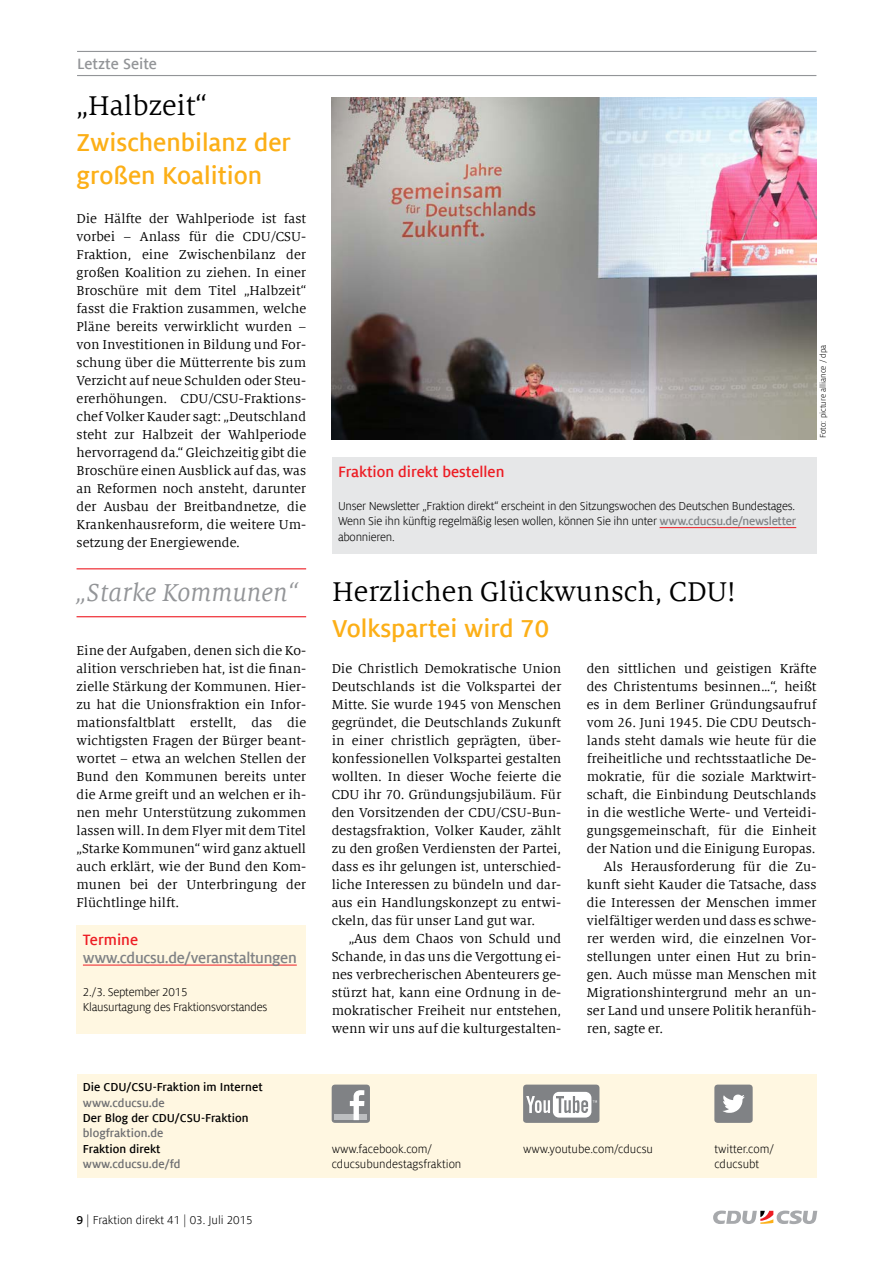
<style>
.page{position:relative;width:893px;height:1263px;background:#fff}
.page>*{position:absolute;margin:0;border:0;box-sizing:border-box;transform-origin:0 0}
.t1{font:30px "Milo Serif Offc";color:#000}
.t2{font:700 27px/33px "Milo Sans Offc";color:#fcaf17}
.t3{font:italic 27px "Milo Serif Offc";color:#939598}
.t4{font:700 16.5px "Milo Sans Offc";color:#ed1d24}
.t5{font:700 16.5px "Milo Sans Offc";letter-spacing:-.02em;color:#808285}
.t6{font:700 16.5px "Milo Sans Offc";color:#939598}
.t7{font:14.25px/18px "Milo Serif Offc";color:#000;text-align:justify}
.t8{font:12.75px/15.3px "Milo Sans Offc";letter-spacing:-.02em;color:#000;text-align:justify}
.t9{font:12.75px/15.3px "Milo Sans Offc";color:#000}
.t10{font:700 12.75px "Milo Sans Offc";color:#000}
.t11{font:700 12.75px "Milo Sans Offc";color:#6d6e71}
.t12{font:9px "Milo Sans Offc";color:#000}
.s1{font-weight:700}
.s2{font-weight:700;color:#808285}
</style>
<div class="page">
<svg style="left:713px;top:1210px;width:104px;height:14px"></svg>
<div style="left:77px;top:1075px;width:739px;height:103px;background:#fff7e1"></div>
<hr style="left:77px;top:51px;width:739px;height:1px;background:#939598">
<hr style="left:77px;top:75px;width:739px;height:1px;background:#939598">
<div style="left:332px;top:1084px;width:38px;height:39px;background:#808285;border-radius:3px"></div>
<div style="left:334px;top:1115px;width:33px;height:5px;background:#bcbec0"></div>
<svg style="left:350px;top:1090px;width:14px;height:30px"></svg>
<div style="left:714px;top:1084px;width:39px;height:39px;background:#808285;border-radius:3px"></div>
<svg style="left:723px;top:1094px;width:22px;height:19px"></svg>
<div style="left:523px;top:1084px;width:76px;height:39px;background:#808285;border-radius:3px"></div>
<div style="left:553px;top:1092px;width:38px;height:25px;background:#fff;border-radius:6px"></div>
<svg style="left:526px;top:1096px;width:24px;height:17px"></svg>
<svg style="left:556px;top:1096px;width:41px;height:19px"></svg>
<div style="left:332px;top:457px;width:484px;height:97px;background:#e6e7e8"></div>
<hr style="left:660px;top:527px;width:136px;height:1px;background:#ed1d24">
<div style="left:77px;top:925px;width:229px;height:108px;background:#fff7e1"></div>
<hr style="left:83px;top:965px;width:214px;height:1px;background:#ed1d24">
<img style="left:332px;top:97px;width:484px;height:342px">
<hr style="left:77px;top:568px;width:229px;height:1px;background:#ed1d24">
<hr style="left:77px;top:616px;width:229px;height:1px;background:#ed1d24">
<p class="t6" style="left:77px;top:54px;width:81px">Letzte Seite</p>
<h1 class="t1" style="left:77px;top:90px;width:132px">„Halbzeit“</h1>
<h2 class="t2" style="left:77px;top:126px;width:216px">Zwischenbilanz der großen Koalition</h2>
<p class="t7" style="left:77px;top:210px;width:231px">Die Hälfte der Wahlperiode ist fast vorbei – Anlass für die CDU/CSU-Fraktion, eine Zwischenbilanz der großen Koalition zu ziehen. In einer Broschüre mit dem Titel „Halbzeit“ fasst die Fraktion zusammen, welche Pläne bereits verwirklicht wurden – von Investitionen in Bildung und For&shy;schung über die Mütterrente bis zum Verzicht auf neue Schulden oder Steu&shy;ererhöhungen. CDU/CSU-Fraktions&shy;chef Volker Kauder sagt: „Deutschland steht zur Halbzeit der Wahlperiode hervorragend da.“ Gleichzeitig gibt die Broschüre einen Ausblick auf das, was an Reformen noch ansteht, darunter der Ausbau der Breitbandnetze, die Krankenhausreform, die weitere Um&shy;setzung der Energiewende.</p>
<h2 class="t3" style="left:77px;top:579px;width:223px">„Starke Kommunen“</h2>
<p class="t7" style="left:77px;top:642px;width:231px">Eine der Aufgaben, denen sich die Ko&shy;alition verschrieben hat, ist die finan&shy;zielle Stärkung der Kommunen. Hier&shy;zu hat die Unionsfraktion ein Infor&shy;mationsfaltblatt erstellt, das die wichtigsten Fragen der Bürger beant&shy;wortet – etwa an welchen Stellen der Bund den Kommunen bereits unter die Arme greift und an welchen er ih&shy;nen mehr Unterstützung zukommen lassen will. In dem Flyer mit dem Titel „Starke Kommunen“ wird ganz aktuell auch erklärt, wie der Bund den Kom&shy;munen bei der Unterbringung der Flüchtlinge hilft.</p>
<p class="t4" style="left:83px;top:930px;width:57px">Termine</p>
<p class="t5" style="left:83px;top:948px;width:215px">www.cducsu.de/veranstaltungen</p>
<p class="t8" style="left:83px;top:985px;width:186px">2./3. September 2015<br>Klausurtagung des Fraktionsvorstandes</p>
<p class="t10" style="left:83px;top:1080px;width:181px">Die CDU/CSU-Fraktion im Internet</p>
<p class="t11" style="left:83px;top:1095px;width:83px">www.cducsu.de</p>
<p class="t10" style="left:83px;top:1111px;width:167px">Der Blog der CDU/CSU-Fraktion</p>
<p class="t11" style="left:83px;top:1126px;width:82px">blogfraktion.de</p>
<p class="t10" style="left:83px;top:1141px;width:79px">Fraktion direkt</p>
<p class="t11" style="left:83px;top:1157px;width:99px">www.cducsu.de/fd</p>
<p class="t9" style="left:77px;top:1212px;width:178px"><span class="s1">9</span> | Fraktion direkt 41 | 03. Juli 2015</p>
<p class="t4" style="left:338px;top:462px;width:168px">Fraktion direkt bestellen</p>
<p class="t8" style="left:338px;top:499px;width:460px">Unser Newsletter „Fraktion direkt“ erscheint in den Sitzungswochen des Deutschen Bundestages.<br>Wenn Sie ihn künftig regelmäßig lesen wollen, können Sie ihn unter <span class="s2">www.cducsu.de/newsletter </span>abonnieren.</p>
<h1 class="t1" style="left:332px;top:576px;width:405px">Herzlichen Glückwunsch, CDU!</h1>
<h2 class="t2" style="left:332px;top:612px;width:218px">Volkspartei wird 70</h2>
<p class="t12" style="left:818px;top:438px;width:95px;rotate:-90deg">Foto: picture alliance / dpa</p>
<p class="t7" style="left:332px;top:660px;width:231px">Die Christlich Demokratische Union Deutschlands ist die Volkspartei der Mitte. Sie wurde 1945 von Menschen gegründet, die Deutschlands Zukunft in einer christlich geprägten, über&shy;konfessionellen Volkspartei gestalten wollten. In dieser Woche feierte die CDU ihr 70. Gründungsjubiläum. Für den Vorsitzenden der CDU/CSU-Bun&shy;destagsfraktion, Volker Kauder, zählt zu den großen Verdiensten der Partei, dass es ihr gelungen ist, unterschied&shy;liche Interessen zu bündeln und dar&shy;aus ein Handlungskonzept zu entwi&shy;ckeln, das für unser Land gut war.</p>
<p class="t7" style="left:332px;top:930px;width:231px;text-indent:17px">„Aus dem Chaos von Schuld und Schande, in das uns die Vergottung ei&shy;nes verbrecherischen Abenteurers ge&shy;stürzt hat, kann eine Ordnung in de&shy;mokratischer Freiheit nur entstehen, wenn wir uns auf die kulturgestalten-</p>
<p class="t7" style="left:587px;top:660px;width:231px">den sittlichen und geistigen Kräfte</p>
<p class="t7" style="left:587px;top:678px;width:231px">des Christentums besinnen…“, heißt</p>
<p class="t7" style="left:587px;top:696px;width:231px">es in dem Berliner Gründungsaufruf</p>
<p class="t7" style="left:587px;top:714px;width:231px">vom 26. Juni 1945. Die CDU Deutsch-</p>
<p class="t7" style="left:587px;top:732px;width:231px">lands steht damals wie heute für die</p>
<p class="t7" style="left:587px;top:750px;width:231px">freiheitliche und rechtsstaatliche De-</p>
<p class="t7" style="left:587px;top:768px;width:231px">mokratie, für die soziale Marktwirt-</p>
<p class="t7" style="left:587px;top:786px;width:231px">schaft, die Einbindung Deutschlands</p>
<p class="t7" style="left:587px;top:804px;width:231px">in die westliche Werte- und Verteidi-</p>
<p class="t7" style="left:587px;top:822px;width:231px">gungsgemeinschaft, für die Einheit</p>
<p class="t7" style="left:587px;top:840px;width:230px">der Nation und die Einigung Europas.</p>
<p class="t7" style="left:604px;top:858px;width:214px">Als Herausforderung für die Zu-</p>
<p class="t7" style="left:587px;top:876px;width:231px">kunft sieht Kauder die Tatsache, dass</p>
<p class="t7" style="left:587px;top:894px;width:231px">die Interessen der Menschen immer</p>
<p class="t7" style="left:587px;top:912px;width:231px">vielfältiger werden und dass es schwe-</p>
<p class="t7" style="left:587px;top:930px;width:231px">rer werden wird, die einzelnen Vor-</p>
<p class="t7" style="left:587px;top:948px;width:231px">stellungen unter einen Hut zu brin-</p>
<p class="t7" style="left:587px;top:966px;width:231px">gen. Auch müsse man Menschen mit</p>
<p class="t7" style="left:587px;top:984px;width:231px">Migrationshintergrund mehr an un-</p>
<p class="t7" style="left:587px;top:1002px;width:231px">ser Land und unsere Politik heranfüh-</p>
<p class="t7" style="left:587px;top:1020px;width:78px">ren, sagte er.</p>
<p class="t9" style="left:332px;top:1141px;width:131px">www.facebook.com/ cducsubundestagsfraktion</p>
<p class="t9" style="left:714px;top:1141px;width:61px">twitter.com/ cducsubt</p>
<p class="t9" style="left:523px;top:1141px;width:132px">www.youtube.com/cducsu</p>
</div>
